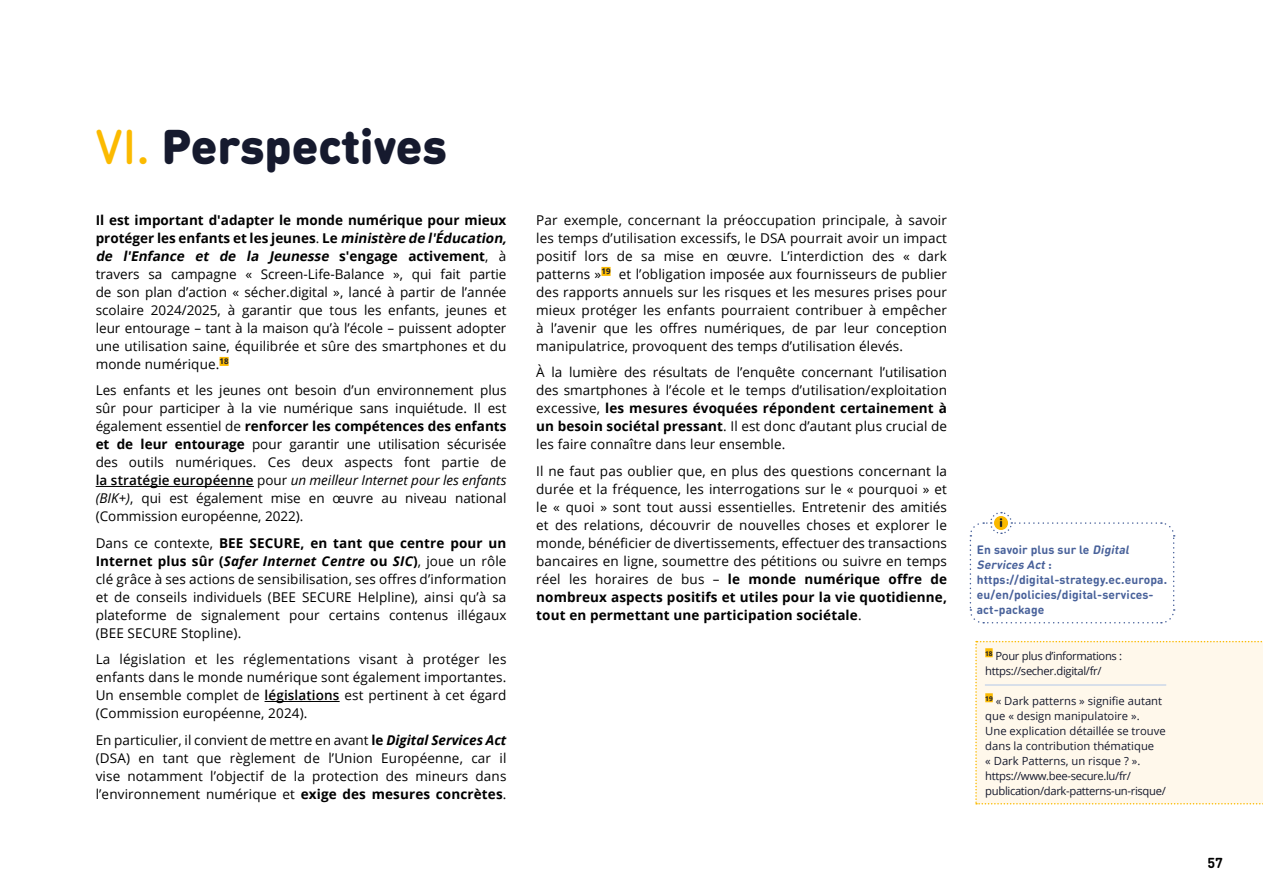
<style>
.page{position:relative;width:1263px;height:893px;background:#fff}
.page>*{position:absolute;margin:0;border:0;box-sizing:border-box;transform-origin:0 0}
.t1{font:900 48px "DIN Round Pro";color:#161a2e}
.t2{font:700 14.25px "DIN Round Pro";color:#000}
.t3{font:13.5px/18px "Open Sans";letter-spacing:.01em;color:#000;text-align:justify}
.Pop_Up_espace{font:700 12px/15px "DIN Round Pro";letter-spacing:.01em;color:#48619a}
.Point_Info{font:900 11.7px "DIN Round Pro";color:#051126}
.Légende{font:11.25px/15px "Open Sans";color:#161a2e}
.Légende-2{font:11.25px/15px "Open Sans";letter-spacing:-.03em;color:#161a2e}
.s1{font-weight:500;color:#fbba00}
.s2{font-weight:700}
.s3{font-weight:700;font-style:italic}
.s4{font-weight:600}
.s5{font-style:italic}
</style>
<div class="page">
<div style="left:220px;top:357px;width:9px;height:9px;background:#fbba00"></div>
<hr style="left:96px;top:486px;width:158px;height:1px;background:#000">
<hr style="left:265px;top:701px;width:75px;height:1px;background:#000">
<div style="left:601px;top:267px;width:10px;height:9px;background:#fbba00"></div>
<svg style="left:969px;top:512px;width:206px;height:112px"></svg>
<div style="left:994px;top:516px;width:14px;height:14px;background:#fab900;border-radius:50%"></div>
<div style="left:975px;top:641px;width:288px;height:163px;background:#fff8eb"></div>
<hr style="left:985px;top:685px;width:181px;height:1px;background:#b1c7e8">
<h1 class="t1" style="left:96px;top:110px;width:353px"><span class="s1">VI.</span> Perspectives</h1>
<p class="t3" style="left:96px;top:211px;width:415px;text-align:left"><span class="s2">Il est important d'adapter le monde numérique pour mieux protéger les enfants et les jeunes</span>. <span class="s2">Le</span> <span class="s3">ministère de l'Éducation, de l'Enfance et de la Jeunesse</span> <span class="s2">s'engage activement</span>, à travers sa campagne « Screen-Life-Balance », qui fait partie de son plan d’action « sécher.digital », lancé à partir de l’année scolaire 2024/2025, à garantir que tous les enfants, jeunes et leur entourage – tant à la maison qu’à l’école – puissent adopter une utilisation saine, équilibrée et sûre des smartphones et du monde numérique.<sup>18</sup></p>
<p class="t3" style="left:96px;top:381px;width:412px">Les enfants et les jeunes ont besoin d’un environnement plus sûr pour participer à la vie numérique sans inquiétude. Il est également essentiel de <span class="s2">renforcer les compétences des enfants et de leur entourage</span> pour garantir une utilisation sécurisée des outils numériques. Ces deux aspects font partie de <span class="s4">la stratégie européenne</span> pour <span class="s5">un meilleur Internet pour les enfants (BIK+)</span>, qui est également mise en œuvre au niveau national (Commission européenne, 2022).</p>
<p class="t3" style="left:96px;top:534px;width:412px">Dans ce contexte, <span class="s2">BEE SECURE, en tant que centre pour un Internet plus sûr (</span><span class="s3">Safer Internet Centre</span> <span class="s2">ou</span> <span class="s3">SIC</span><span class="s2">)</span>, joue un rôle clé grâce à ses actions de sensibilisation, ses offres d’information et de conseils individuels (BEE SECURE Helpline), ainsi qu’à sa plateforme de signalement pour certains contenus illégaux (BEE SECURE Stopline).</p>
<p class="t3" style="left:96px;top:650px;width:412px">La législation et les réglementations visant à protéger les enfants dans le monde numérique sont également importantes.<br>Un ensemble complet de <span class="s4">législations</span> est pertinent à cet égard (Commission européenne, 2024).</p>
<p class="t3" style="left:96px;top:731px;width:412px">En particulier, il convient de mettre en avant <span class="s2">le</span> <span class="s3">Digital Services Act </span>(DSA) en tant que règlement de l’Union Européenne, car il vise notamment l’objectif de la protection des mineurs dans l’environnement numérique et <span class="s2">exige des mesures concrètes</span>.</p>
<p class="t3" style="left:536px;top:211px;width:412px">Par exemple, concernant la préoccupation principale, à savoir les temps d’utilisation excessifs, le DSA pourrait avoir un impact positif lors de sa mise en œuvre. L’interdiction des « dark patterns »<sup>19</sup> et l’obligation imposée aux fournisseurs de publier des rapports annuels sur les risques et les mesures prises pour mieux protéger les enfants pourraient contribuer à empêcher à l’avenir que les offres numériques, de par leur conception manipulatrice, provoquent des temps d’utilisation élevés.</p>
<p class="t3" style="left:536px;top:363px;width:412px">À la lumière des résultats de l’enquête concernant l’utilisation des smartphones à l’école et le temps d’utilisation/exploitation excessive, <span class="s2">les mesures évoquées répondent certainement à un besoin sociétal pressant</span>. Il est donc d’autant plus crucial de les faire connaître dans leur ensemble.</p>
<p class="t3" style="left:536px;top:462px;width:412px">Il ne faut pas oublier que, en plus des questions concernant la durée et la fréquence, les interrogations sur le « pourquoi » et le « quoi » sont tout aussi essentielles. Entretenir des amitiés et des relations, découvrir de nouvelles choses et explorer le monde, bénéficier de divertissements, effectuer des transactions bancaires en ligne, soumettre des pétitions ou suivre en temps réel les horaires de bus – <span class="s2">le monde numérique offre de nombreux aspects positifs et utiles pour la vie quotidienne, tout en permettant une participation sociétale</span>.</p>
<p class="Point_Info" style="left:999px;top:514px;width:5px">i</p>
<p class="Pop_Up_espace" style="left:977px;top:541px;width:192px">En savoir plus sur le <span class="s5">Digital<br>Services Act</span>: https://digital-strategy.ec.europa. eu/en/policies/digital-services&shy;act-package</p>
<p class="Légende-2" style="left:985px;top:648px;width:138px"><sup>18</sup> Pour plus d’informations : https://secher.digital/fr/</p>
<p class="Légende" style="left:985px;top:693px;width:182px"><sup>19</sup> « Dark patterns » signifie autant que « design manipulatoire ».<br>Une explication détaillée se trouve dans la contribution thématique<br>« Dark Patterns, un risque ? ». https://www.bee-secure.lu/fr/ publication/dark-patterns-un-risque/</p>
<p class="t2" style="left:1207px;top:853px;width:17px">57</p>
</div>
